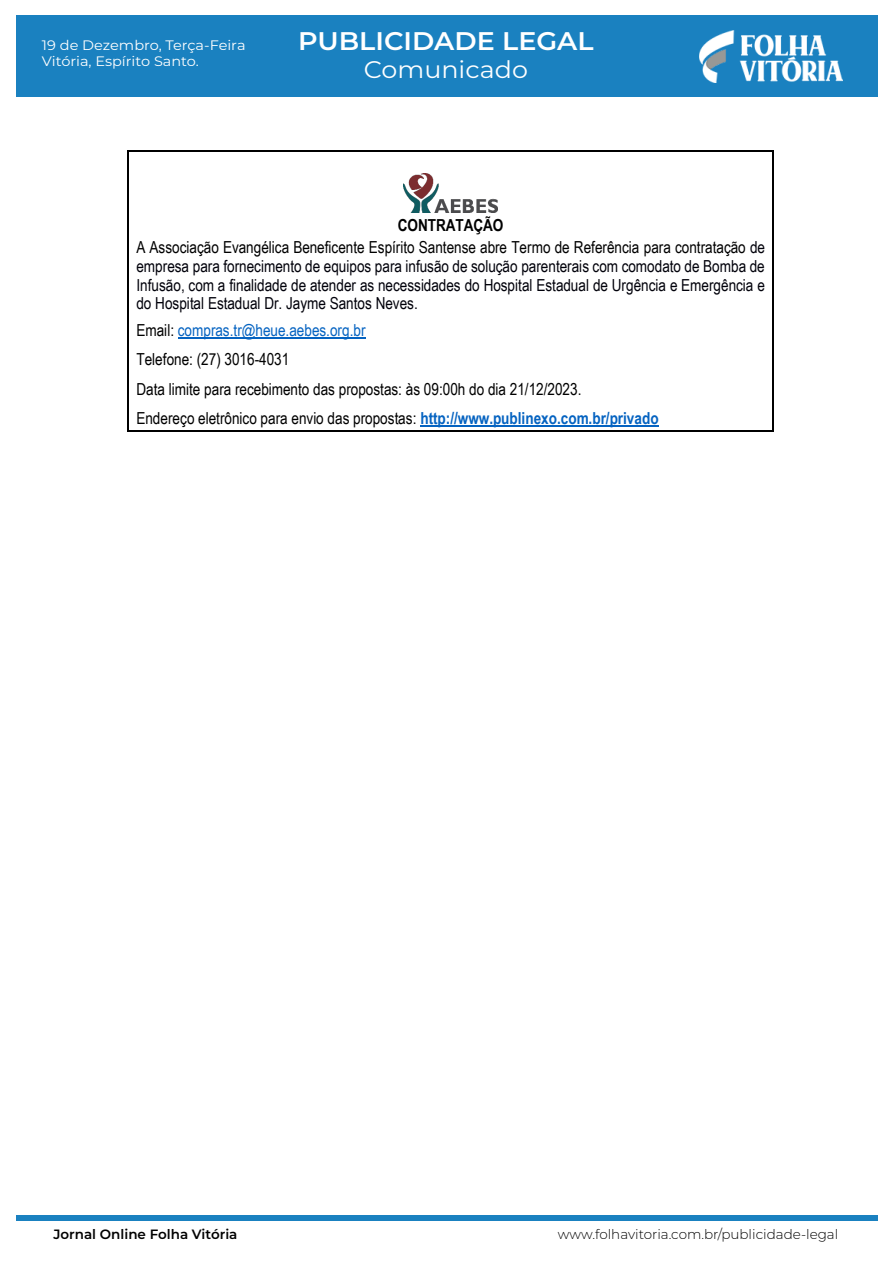
<style>
.page{position:relative;width:893px;height:1263px;background:#fff}
.page>*{position:absolute;margin:0;border:0;box-sizing:border-box;transform-origin:0 0}
.t1{font:600 25.5px "Montserrat";color:#fff;scale:1.06 1}
.t2{font:24px "Montserrat";color:#fff;scale:1.06 1}
.t3{font:16.5px/29.2px "Arial Narrow";color:#000;text-align:center}
.t4{font:16.5px/18.9px "Arial Narrow";color:#00000a;text-align:justify}
.t5{font:13.65px/16.5px "Montserrat";color:#fff;scale:1.06 1}
.t6{font:300 13.5px "Montserrat";color:#000}
.t7{font:600 13.5px "Montserrat";color:#000}
.s1{font-weight:700}
.s2{color:#00000a}
.s3{color:#0563c1}
.s4{font-weight:700;color:#0563c1}
</style>
<div class="page">
<div style="left:16px;top:15px;width:861px;height:82px;background:#1a81c0"></div>
<img style="left:700px;top:30px;width:143px;height:52px">
<div style="left:16px;top:1215px;width:861px;height:6px;background:#1a81c0"></div>
<hr style="left:178px;top:338px;width:187px;height:1px;background:#0563c1">
<hr style="left:420px;top:426px;width:239px;height:1px;background:#0563c1">
<hr style="left:129px;top:150px;width:643px;height:1px;background:#000">
<hr style="left:128px;top:151px;width:1px;height:279px;background:#000">
<hr style="left:129px;top:430px;width:643px;height:2px;background:#000">
<hr style="left:772px;top:151px;width:2px;height:279px;background:#000">
<img style="left:403px;top:173px;width:95px;height:39px">
<p class="t5" style="left:42px;top:36px;width:194px">19 de Dezembro, Terça-Feira<br>Vitória, Espírito Santo.</p>
<h1 class="t1" style="left:298px;top:23px;width:280px">PUBLICIDADE LEGAL</h1>
<h2 class="t2" style="left:364px;top:53px;width:156px">Comunicado</h2>
<p class="t3" style="left:136px;top:214px;width:630px;line-height:21.8px"><span class="s1">CONTRATAÇÃO<br></span>A Associação Evangélica Beneficente Espírito Santense abre Termo de Referência para contratação <span class="s2">de</span></p>
<p class="t4" style="left:136px;top:256px;width:630px">empresa para fornecimento de equipos para infusão de solução parenterais com comodato de Bomba de Infusão, com a finalidade de atender as necessidades do Hospital Estadual de Urgência e Emergência e do Hospital Estadual Dr. Jayme Santos Neves.</p>
<p class="t3" style="left:136px;top:315px;width:524px;text-align:left">Email: <span class="s3">compras.tr@heue.aebes.org.br<br></span>Telefone: (27) 3016-4031<br>Data limite para recebimento das propostas: às 09:00h do dia 21/12/2023.<br>Endereço eletrônico para envio das propostas: <span class="s4">http://www.publinexo.com.br/privado</span></p>
<p class="t7" style="left:53px;top:1224px;width:186px">Jornal Online Folha Vitória</p>
<p class="t6" style="left:558px;top:1225px;width:282px">www.folhavitoria.com.br/publicidade-legal</p>
</div>
